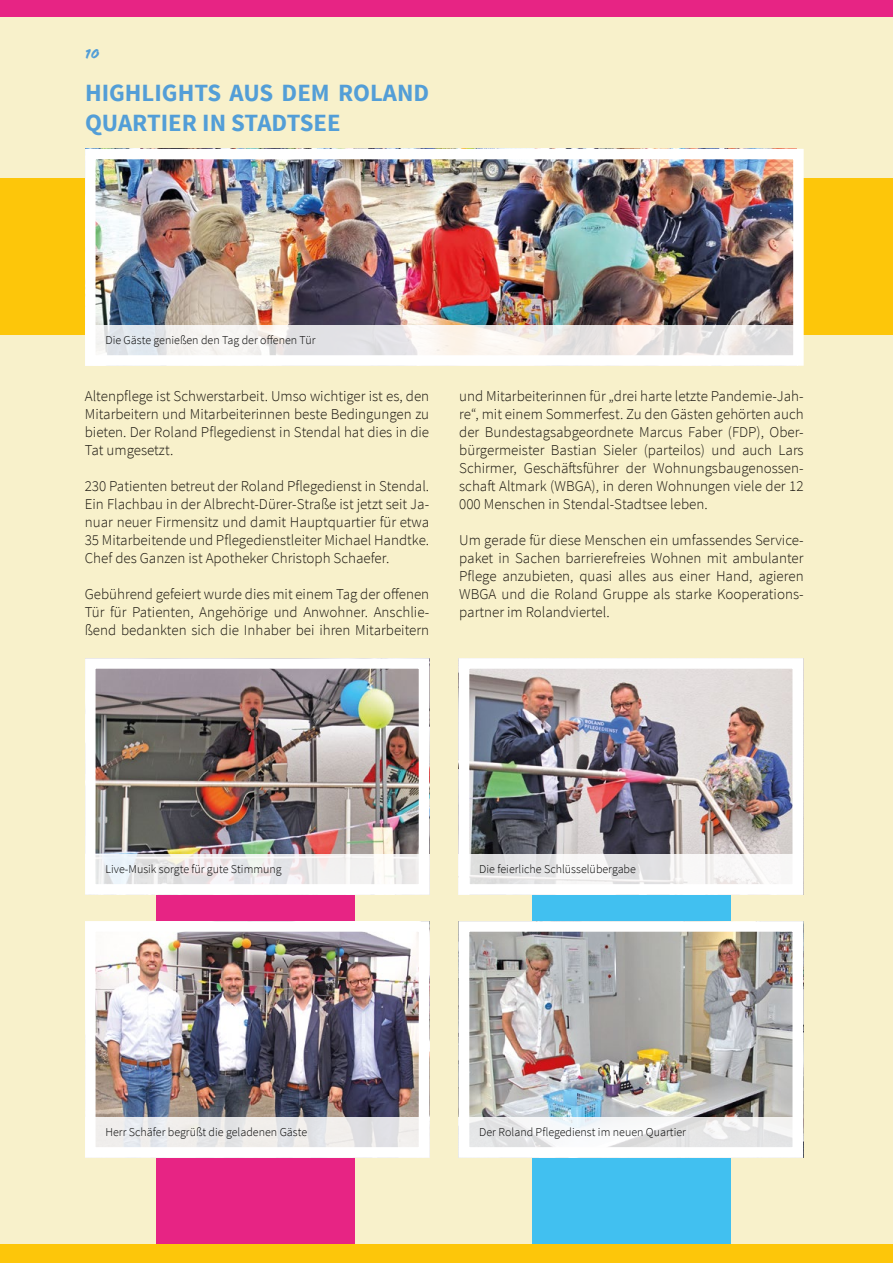
<style>
.page{position:relative;width:893px;height:1263px;background:#f8f1cb}
.page>*{position:absolute;margin:0;border:0;box-sizing:border-box;transform-origin:0 0}
.t1{font:700 24.75px/29.7px "Source Sans Pro";color:#539ed7}
.t2{font:300 15px/18px "Source Sans Pro";color:#16120c;text-align:justify}
.t3{font:15px "Flood Std";color:#539ed7}
.t4{font:300 12px "Source Sans Pro";color:#000}
</style>
<div class="page">
<div style="left:156px;top:820px;width:199px;height:443px;background:#e72484"></div>
<div style="left:532px;top:820px;width:199px;height:443px;background:#41c0f0"></div>
<div style="left:0;top:178px;width:893px;height:157px;background:#fdc60a"></div>
<img style="left:96px;top:160px;width:697px;height:165px">
<div style="left:85px;top:149px;width:719px;height:217px;border:10px solid #fff"></div>
<svg style="left:85px;top:325px;width:713px;height:41px;background:#f1efee"></svg>
<img style="left:470px;top:669px;width:322px;height:185px">
<div style="left:459px;top:658px;width:344px;height:237px;border:10px solid #fff"></div>
<img style="left:96px;top:669px;width:322px;height:185px">
<div style="left:85px;top:658px;width:344px;height:237px;border:10px solid #fff"></div>
<svg style="left:459px;top:854px;width:344px;height:41px;background:#f2f2f2"></svg>
<svg style="left:85px;top:854px;width:344px;height:41px;background:#f2f2f2"></svg>
<img style="left:96px;top:932px;width:322px;height:185px">
<div style="left:85px;top:921px;width:344px;height:236px;border:10px solid #fff"></div>
<svg style="left:85px;top:1117px;width:344px;height:40px;background:#efefef"></svg>
<img style="left:470px;top:932px;width:322px;height:185px">
<div style="left:459px;top:921px;width:344px;height:236px;border:10px solid #fff"></div>
<svg style="left:459px;top:1117px;width:344px;height:40px;background:#f1f2f2"></svg>
<div style="left:0;top:0;width:893px;height:17px;background:#e72484"></div>
<div style="left:0;top:1245px;width:893px;height:18px;background:#fdc60a"></div>
<p class="t3" style="left:85px;top:45px;width:16px">10</p>
<h1 class="t1" style="left:85px;top:79px;width:346px">HIGHLIGHTS AUS DEM ROLAND<br>QUARTIER IN STADTSEE</h1>
<p class="t4" style="left:105px;top:333px;width:211px">Die Gäste genießen den Tag der offenen Tür</p>
<p class="t2" style="left:85px;top:387px;width:346px">Altenpflege ist Schwerstarbeit. Umso wichtiger ist es, den Mitarbeitern und Mitarbeiterinnen beste Bedingungen zu bieten. Der Roland Pflegedienst in Stendal hat dies in die Tat umgesetzt.</p>
<p class="t2" style="left:85px;top:477px;width:346px">230 Patienten betreut der Roland Pflegedienst in Stendal.<br>Ein Flachbau in der Albrecht-Dürer-Straße ist jetzt seit Ja&shy;nuar neuer Firmensitz und damit Hauptquartier für etwa 35 Mitarbeitende und Pflegedienstleiter Michael Handtke.<br>Chef des Ganzen ist Apotheker Christoph Schaefer.</p>
<p class="t2" style="left:85px;top:585px;width:346px">Gebührend gefeiert wurde dies mit einem Tag der offenen Tür für Patienten, Angehörige und Anwohner. Anschlie&shy;ßend bedankten sich die Inhaber bei ihren Mitarbeitern</p>
<p class="t2" style="left:459px;top:387px;width:346px">und Mitarbeiterinnen für „drei harte letzte Pandemie-Jah&shy;re“, mit einem Sommerfest. Zu den Gästen gehörten auch der Bundestagsabgeordnete Marcus Faber (FDP), Ober&shy;bürgermeister Bastian Sieler (parteilos) und auch Lars Schirmer, Geschäftsführer der Wohnungsbaugenossen&shy;schaft Altmark (WBGA), in deren Wohnungen viele der 12<br>000 Menschen in Stendal-Stadtsee leben.</p>
<p class="t2" style="left:459px;top:531px;width:346px">Um gerade für diese Menschen ein umfassendes Service&shy;paket in Sachen barrierefreies Wohnen mit ambulanter Pflege anzubieten, quasi alles aus einer Hand, agieren WBGA und die Roland Gruppe als starke Kooperations&shy;partner im Rolandviertel.</p>
<p class="t4" style="left:105px;top:862px;width:178px">Live-Musik sorgte für gute Stimmung</p>
<p class="t4" style="left:479px;top:862px;width:158px">Die feierliche Schlüsselübergabe</p>
<p class="t4" style="left:105px;top:1125px;width:203px">Herr Schäfer begrüßt die geladenen Gäste</p>
<p class="t4" style="left:479px;top:1125px;width:208px">Der Roland Pflegedienst im neuen Quartier</p>
</div>
